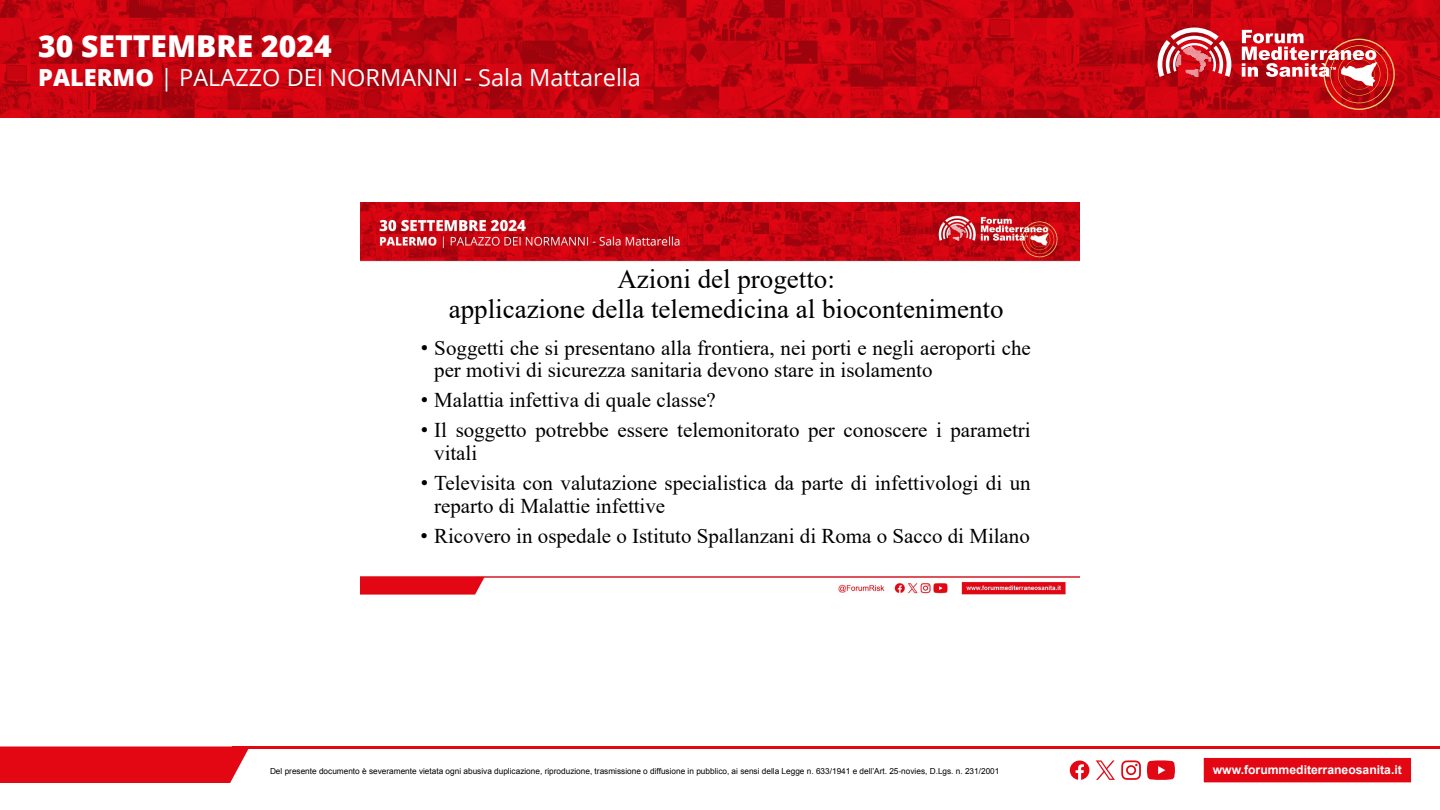
<style>
.page{position:relative;width:1440px;height:810px;background:#fff}
.page>*{position:absolute;margin:0;border:0;box-sizing:border-box;transform-origin:0 0}
.t1{font:800 30.08px "Open Sans";color:#fff}
.t2{font:27px/29.3px "Times New Roman";color:#000;text-align:center}
.t3{font:23.55px "Open Sans";color:#fff}
.t4{font:21px/22.5px "Times New Roman";color:#000}
.t5{font:700 12.15px "Arial";color:#fff}
.t6{font:8.25px "Arial";color:#000}
.s1{font-weight:800}
.s2{font-family:"Arial"}
</style>
<div class="page">
<div style="left:0;top:746px;width:249px;height:37px;background:#e30613"></div>
<hr style="left:232px;top:746px;width:1208px;height:3px;background:#e30613">
<div style="left:1203px;top:757px;width:209px;height:27px;background:#e30613;border:1px solid #fff"></div>
<svg style="left:1121px;top:760px;width:20px;height:20px"></svg>
<svg style="left:1147px;top:760px;width:28px;height:20px"></svg>
<svg style="left:1070px;top:761px;width:19px;height:19px"></svg>
<svg style="left:1096px;top:760px;width:19px;height:20px"></svg>
<svg style="left:0;top:0;width:1440px;height:117px;background:#c3040f"></svg>
<svg style="left:1158px;top:28px;width:73px;height:49px"></svg>
<svg style="left:1242px;top:30px;width:153px;height:80px;background:#d13f43"></svg>
<img style="left:360px;top:202px;width:720px;height:393px">
<h1 class="t1" style="left:38px;top:24px;width:295px">30 SETTEMBRE 2024</h1>
<p class="t3" style="left:38px;top:62px;width:604px"><span class="s1">PALERMO</span> | PALAZZO DEI NORMANNI - Sala Mattarella</p>
<p class="t2" style="left:449px;top:264px;width:556px">Azioni del progetto:<br>applicazione della telemedicina al biocontenimento</p>
<p class="t4" style="left:434px;top:336px;width:598px;text-indent:-13px"><span class="s2">•</span> Soggetti che si presentano alla frontiera, nei porti e negli aeroporti che per motivi di sicurezza sanitaria devono stare in isolamento</p>
<p class="t4" style="left:421px;top:388px;width:297px"><span class="s2">•</span> Malattia infettiva di quale classe?</p>
<p class="t4" style="left:434px;top:418px;width:598px;line-height:23.2px;text-indent:-13px"><span class="s2">•</span> Il soggetto potrebbe essere telemonitorato per conoscere i parametri vitali</p>
<p class="t4" style="left:434px;top:471px;width:598px;text-indent:-13px"><span class="s2">•</span> Televisita con valutazione specialistica da parte di infettivologi di un reparto di Malattie infettive</p>
<p class="t4" style="left:421px;top:524px;width:611px"><span class="s2">•</span> Ricovero in ospedale o Istituto Spallanzani di Roma o Sacco di Milano</p>
<p class="t6" style="left:270px;top:766px;width:731px">Del presente documento è severamente vietata ogni abusiva duplicazione, riproduzione, trasmissione o diffusione in pubblico, ai sensi della Legge n. 633/1941 e dell’Art. 25-novies, D.Lgs. n. 231/2001</p>
<p class="t5" style="left:1213px;top:762px;width:191px">www.forummediterraneosanita.it</p>
</div>
